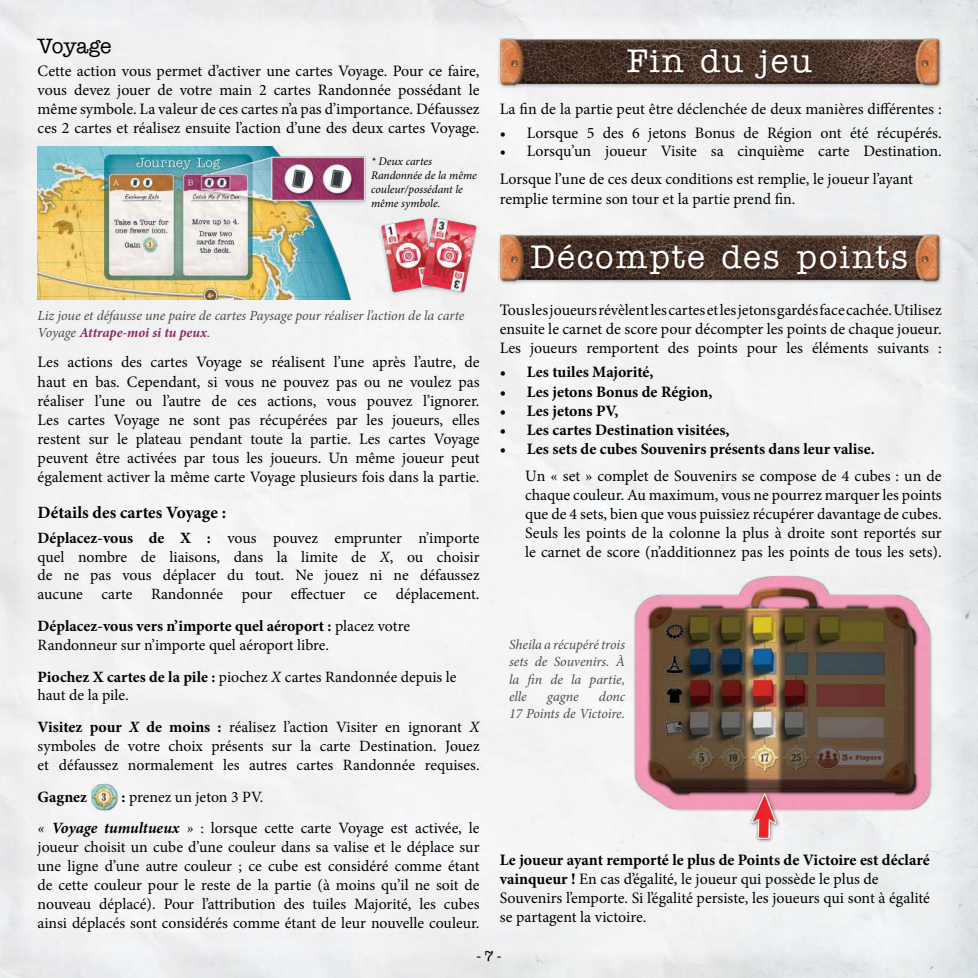
<style>
.page{position:relative;width:978px;height:978px;background:#fff}
.page>*{position:absolute;margin:0;border:0;box-sizing:border-box;transform-origin:0 0}
.t1{font:500 33px "American Typewriter ITC Pro";letter-spacing:.06em;color:#fff}
.t2{font:500 21px "American Typewriter ITC Pro";letter-spacing:-.02em;color:#000}
.t3{font:700 17.25px "Minion Pro";color:#000}
.t4{font:15.9px/19px "Minion Pro";color:#000;text-align:justify}
.t5{font:700 15.9px "Minion Pro";color:#000}
.t6{font:15.75px/18.9px "Minion Pro";color:#000;text-align:justify}
.t7{font:700 15.75px "Minion Pro";letter-spacing:.005em;color:#000}
.t8{font:500 14.55px "American Typewriter ITC Pro";color:#000}
.t9{font:italic 13.95px/17.2px "Minion Pro";letter-spacing:-.005em;color:#4a4b4b;text-align:justify}
.t10{font:italic 11.7px/14px "Minion Pro";letter-spacing:-.005em;color:#000}
.s1{font-weight:700;color:#8b2960}
.s2{font-style:normal;color:#8b2960}
.s3{font-weight:700}
.s4{font-style:italic}
.s5{font-weight:700;font-style:italic}
</style>
<div class="page">
<div style="left:15px;top:15px;width:948px;height:948px;background:#f2f2f3"></div>
<div style="left:91px;top:783px;width:27px;height:29px;background:#000;opacity:.4"></div>
<img style="left:92px;top:784px;width:25px;height:26px">
<img style="left:38px;top:147px;width:439px;height:153px">
<div style="left:496px;top:37px;width:447px;height:53px;background:#000;opacity:.3"></div>
<img style="left:498px;top:38px;width:442px;height:48px">
<div style="left:625px;top:47px;width:191px;height:36px;background:#000;opacity:.4"></div>
<div style="left:496px;top:233px;width:447px;height:53px;background:#000;opacity:.3"></div>
<img style="left:498px;top:233px;width:442px;height:49px">
<div style="left:528px;top:242px;width:383px;height:36px;background:#000;opacity:.4"></div>
<div style="left:633px;top:575px;width:300px;height:237px;background:#000;opacity:.4"></div>
<img style="left:635px;top:577px;width:295px;height:232px">
<div style="left:748px;top:791px;width:33px;height:52px;background:#000;opacity:.4"></div>
<img style="left:748px;top:793px;width:33px;height:47px">
<h2 class="t2" style="left:38px;top:32px;width:75px">Voyage</h2>
<p class="t4" style="left:38px;top:61px;width:444px">Cette action vous permet d’activer une cartes Voyage. Pour ce faire, vous devez jouer de votre main 2 cartes Randonnée possédant le même symbole. La valeur de ces cartes n’a pas d’importance. Défaussez ces 2 cartes et réalisez ensuite l’action d’une des deux cartes Voyage.</p>
<p class="t10" style="left:371px;top:154px;width:107px">* Deux cartes<br>Randonnée de la même couleur/possédant le même symbole.</p>
<p class="t9" style="left:38px;top:307px;width:428px">Liz joue et défausse une paire de cartes Paysage pour réaliser l’action de la carte<br>Voyage <span class="s1">Attrape-moi si tu peux</span><span class="s2">.</span></p>
<p class="t4" style="left:38px;top:353px;width:444px">Les actions des cartes Voyage se réalisent l’une après l’autre, de haut en bas. Cependant, si vous ne pouvez pas ou ne voulez pas réaliser l’une ou l’autre de ces actions, vous pouvez l’ignorer.<br>Les cartes Voyage ne sont pas récupérées par les joueurs, elles restent sur le plateau pendant toute la partie. Les cartes Voyage peuvent être activées par tous les joueurs. Un même joueur peut également activer la même carte Voyage plusieurs fois dans la partie.</p>
<p class="t3" style="left:38px;top:500px;width:190px">Détails des cartes Voyage :</p>
<p class="t6" style="left:38px;top:528px;width:444px"><span class="s3">Déplacez-vous de X :</span> vous pouvez emprunter n’importe quel nombre de liaisons, dans la limite de <span class="s4">X</span>, ou choisir de ne pas vous déplacer du tout. Ne jouez ni ne défaussez aucune carte Randonnée pour effectuer ce déplacement.</p>
<p class="t6" style="left:38px;top:617px;width:374px"><span class="s3">Déplacez-vous vers n’importe quel aéroport :</span> placez votre<br>Randonneur sur n’importe quel aéroport libre.</p>
<p class="t6" style="left:38px;top:667px;width:420px"><span class="s3">Piochez X cartes de la pile :</span> piochez <span class="s4">X</span> cartes Randonnée depuis le haut de la pile.</p>
<p class="t6" style="left:38px;top:718px;width:444px"><span class="s3">Visitez pour</span> <span class="s5">X</span> <span class="s3">de moins :</span> réalisez l’action Visiter en ignorant <span class="s4">X </span>symboles de votre choix présents sur la carte Destination. Jouez et défaussez normalement les autres cartes Randonnée requises.</p>
<p class="t7" style="left:38px;top:785px;width:51px">Gagnez</p>
<p class="t6" style="left:38px;top:781px;width:443px;line-height:31.7px;text-indent:84px"><span class="s3">:</span> prenez un jeton 3 PV.<br><span class="s4">«</span> <span class="s5">Voyage tumultueux</span> <span class="s4">»</span> : lorsque cette carte Voyage est activée, le</p>
<p class="t6" style="left:38px;top:838px;width:444px">joueur choisit un cube d’une couleur dans sa valise et le déplace sur une ligne d’une autre couleur ; ce cube est considéré comme étant de cette couleur pour le reste de la partie (à moins qu’il ne soit de nouveau déplacé). Pour l’attribution des tuiles Majorité, les cubes ainsi déplacés sont considérés comme étant de leur nouvelle couleur.</p>
<h1 class="t1" style="left:627px;top:41px;width:186px">Fin du jeu</h1>
<p class="t4" style="left:500px;top:100px;width:444px">La fin de la partie peut être déclenchée de deux manières différentes :</p>
<p class="t4" style="left:500px;top:124px;width:443px">• Lorsque 5 des 6 jetons Bonus de Région ont été récupérés.</p>
<p class="t4" style="left:500px;top:137px;width:444px;line-height:28.3px">• Lorsqu’un joueur Visite sa cinquième carte Destination.<br>Lorsque l’une de ces deux conditions est remplie, le joueur l’ayant</p>
<p class="t4" style="left:500px;top:189px;width:297px">remplie termine son tour et la partie prend fin.</p>
<h1 class="t1" style="left:531px;top:236px;width:379px">Décompte des points</h1>
<p class="t4" style="left:500px;top:300px;width:443px">Tous les joueurs révèlent les cartes et les jetons gardés face cachée. Utilisez ensuite le carnet de score pour décompter les points de chaque joueur.<br>Les joueurs remportent des points pour les éléments suivants :</p>
<p class="t5" style="left:500px;top:361px;width:155px">• Les tuiles Majorité,</p>
<p class="t5" style="left:500px;top:380px;width:214px">• Les jetons Bonus de Région,</p>
<p class="t5" style="left:500px;top:399px;width:120px">• Les jetons PV,</p>
<p class="t5" style="left:500px;top:419px;width:231px">• Les cartes Destination visitées,</p>
<p class="t5" style="left:500px;top:438px;width:377px">• Les sets de cubes Souvenirs présents dans leur valise.</p>
<p class="t4" style="left:525px;top:466px;width:418px">Un « set » complet de Souvenirs se compose de 4 cubes : un de chaque couleur. Au maximum, vous ne pourrez marquer les points que de 4 sets, bien que vous puissiez récupérer davantage de cubes.<br>Seuls les points de la colonne la plus à droite sont reportés sur le carnet de score (n’additionnez pas les points de tous les sets).</p>
<p class="t9" style="left:509px;top:636px;width:117px">Sheila a récupéré trois sets de Souvenirs. À la fin de la partie, elle</p>
<p class="t9" style="left:509px;top:688px;width:117px;text-align:right">donc<br>17 Points de Victoire.</p>
<p class="t9" style="left:547px;top:688px;width:33px">gagne</p>
<p class="t4" style="left:500px;top:850px;width:432px;text-align:left"><span class="s3">Le joueur ayant remporté le plus de Points de Victoire est déclaré vainqueur !</span> En cas d’égalité, le joueur qui possède le plus de Souvenirs l’emporte. Si l’égalité persiste, les joueurs qui sont à égalité se partagent la victoire.</p>
<p class="t8" style="left:476px;top:947px;width:27px">-7-</p>
</div>
